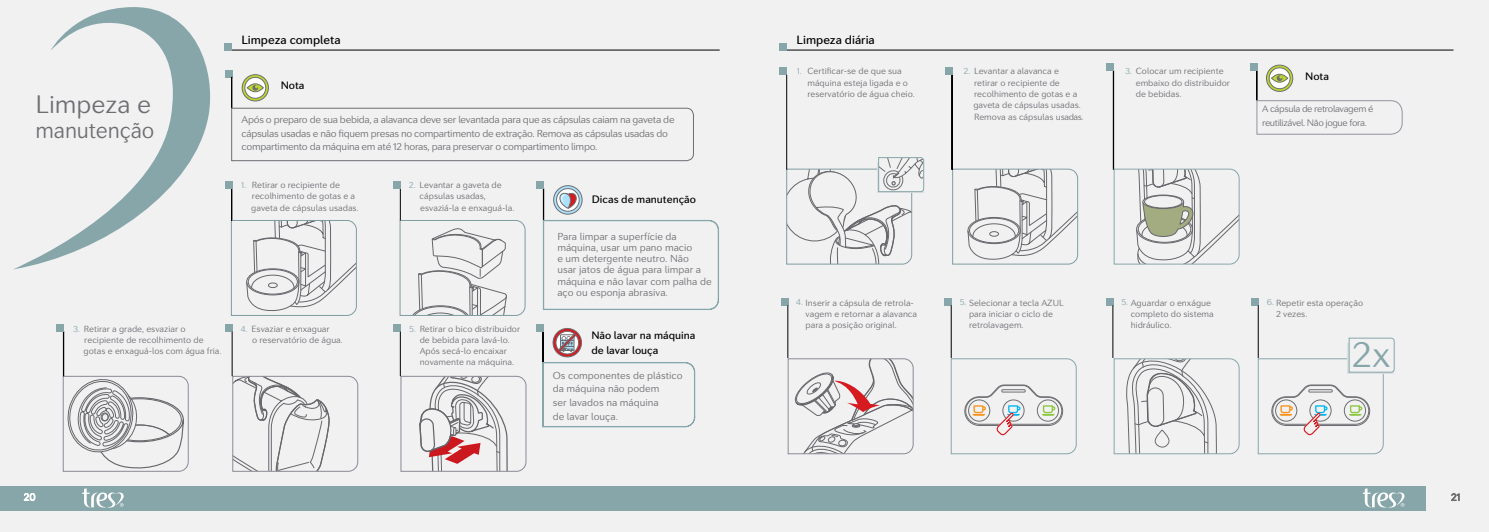
<style>
.page{position:relative;width:1489px;height:532px;background:#fff}
.page>*{position:absolute;margin:0;border:0;box-sizing:border-box;transform-origin:0 0}
.t1{font:300 35.88px "Seconda Soft";color:#87a6aa}
.t2{font:300 25px "Seconda Soft";color:#6d6e71}
.t3{font:300 22.5px "Seconda Soft";letter-spacing:-.01em;color:#6d6e71;scale:.95 1}
.t4{font:500 11.88px "Seconda Soft";color:#000}
.t5{font:500 10.62px/15px "Seconda Soft";color:#000}
.t6{font:300 10px/13.8px "Seconda Soft";letter-spacing:-.03em;color:#6d6e71}
.t7{font:300 10px/11.2px "Seconda Soft";color:#6d6e71}
.t8{font:300 10px "Seconda Soft";color:#fff}
.t9{font:300 9.38px/13.8px "Seconda Soft";letter-spacing:-.04em;color:#6d6e71}
.t10{font:300 8.75px/11.2px "Seconda Soft";color:#6d6e71}
.s1{color:#87a6aa}
</style>
<div class="page">
<div style="left:0;top:0;width:1488px;height:531px;background:#f1f1f2"></div>
<svg style="left:1451px;top:493px;width:9px;height:8px"></svg>
<div style="left:744px;top:485px;width:682px;height:25px;background:#87a6aa"></div>
<svg style="left:1363px;top:488px;width:41px;height:19px"></svg>
<hr style="left:780px;top:50px;width:673px;height:1px;background:#000">
<div style="left:780px;top:43px;width:7px;height:7px;background:#87a6aa"></div>
<div style="left:951px;top:75px;width:1px;height:95px;border:1px solid #000"></div>
<div style="left:945px;top:68px;width:7px;height:7px;background:#87a6aa"></div>
<div style="left:780px;top:68px;width:7px;height:7px;background:#87a6aa"></div>
<hr style="left:786px;top:75px;width:1px;height:94px;background:#000">
<div style="left:1113px;top:71px;width:1px;height:99px;border:1px solid #000"></div>
<div style="left:1106px;top:64px;width:7px;height:7px;background:#87a6aa"></div>
<div style="left:781px;top:298px;width:7px;height:7px;background:#87a6aa"></div>
<div style="left:1106px;top:298px;width:7px;height:7px;background:#87a6aa"></div>
<div style="left:944px;top:298px;width:7px;height:7px;background:#87a6aa"></div>
<div style="left:1251px;top:298px;width:7px;height:7px;background:#87a6aa"></div>
<hr style="left:787px;top:305px;width:1px;height:53px;background:#000">
<hr style="left:1112px;top:305px;width:1px;height:53px;background:#000">
<hr style="left:950px;top:305px;width:1px;height:53px;background:#000">
<hr style="left:1257px;top:305px;width:1px;height:53px;background:#000">
<div style="left:1256px;top:69px;width:1px;height:31px;border:1px solid #000"></div>
<svg style="left:1266px;top:65px;width:26px;height:26px"></svg>
<div style="left:1266px;top:65px;width:26px;height:26px;border:1px solid #6d6e71;border-radius:50%"></div>
<svg style="left:1268px;top:68px;width:21px;height:21px"></svg>
<div style="left:1268px;top:68px;width:22px;height:21px;border:1px solid #6d6e71;border-radius:50%"></div>
<svg style="left:1271px;top:74px;width:16px;height:8px"></svg>
<div style="left:1271px;top:74px;width:16px;height:8px;border:1px solid #6d6e71;border-radius:50%"></div>
<svg style="left:1276px;top:75px;width:6px;height:6px"></svg>
<div style="left:1249px;top:64px;width:7px;height:7px;background:#87a6aa"></div>
<svg style="left:1256px;top:100px;width:146px;height:35px"></svg>
<svg style="left:786px;top:157px;width:137px;height:107px"></svg>
<svg style="left:787px;top:358px;width:126px;height:96px"></svg>
<svg style="left:952px;top:168px;width:126px;height:96px"></svg>
<svg style="left:1113px;top:168px;width:126px;height:96px"></svg>
<svg style="left:1113px;top:358px;width:126px;height:96px"></svg>
<svg style="left:950px;top:358px;width:126px;height:96px"></svg>
<svg style="left:1257px;top:338px;width:137px;height:116px"></svg>
<svg style="left:232px;top:375px;width:126px;height:97px"></svg>
<svg style="left:400px;top:375px;width:126px;height:96px"></svg>
<svg style="left:63px;top:375px;width:126px;height:96px"></svg>
<div style="left:63px;top:331px;width:1px;height:45px;border:1px solid #000"></div>
<hr style="left:400px;top:188px;width:1px;height:32px;background:#000">
<div style="left:0;top:485px;width:744px;height:25px;background:#87a6aa"></div>
<hr style="left:225px;top:50px;width:494px;height:1px;background:#000">
<div style="left:225px;top:43px;width:7px;height:7px;background:#87a6aa"></div>
<svg style="left:82px;top:488px;width:42px;height:19px"></svg>
<div style="left:225px;top:70px;width:7px;height:7px;background:#87a6aa"></div>
<div style="left:231px;top:77px;width:1px;height:31px;border:1px solid #000"></div>
<svg style="left:242px;top:75px;width:26px;height:26px"></svg>
<div style="left:242px;top:74px;width:26px;height:27px;border:1px solid #6d6e71;border-radius:50%"></div>
<svg style="left:245px;top:77px;width:21px;height:21px"></svg>
<div style="left:245px;top:77px;width:21px;height:21px;border:1px solid #6d6e71;border-radius:50%"></div>
<svg style="left:247px;top:84px;width:16px;height:8px"></svg>
<div style="left:247px;top:84px;width:16px;height:8px;border:1px solid #6d6e71;border-radius:50%"></div>
<svg style="left:252px;top:85px;width:6px;height:6px"></svg>
<svg style="left:231px;top:107px;width:463px;height:54px"></svg>
<div style="left:543px;top:189px;width:1px;height:31px;border:1px solid #000"></div>
<hr style="left:543px;top:331px;width:1px;height:31px;background:#000">
<div style="left:542px;top:331px;width:1px;height:31px;border:1px solid #000"></div>
<svg style="left:543px;top:220px;width:175px;height:90px"></svg>
<svg style="left:542px;top:362px;width:153px;height:65px"></svg>
<svg style="left:553px;top:186px;width:29px;height:28px"></svg>
<div style="left:553px;top:185px;width:29px;height:29px;border:1px solid #6d6e71;border-radius:50%"></div>
<div style="left:556px;top:188px;width:23px;height:23px;border:1px solid #6d6e71;border-radius:50%"></div>
<svg style="left:555px;top:189px;width:25px;height:20px"></svg>
<svg style="left:553px;top:328px;width:28px;height:29px"></svg>
<div style="left:553px;top:328px;width:28px;height:29px;border:1px solid #6d6e71;border-radius:50%"></div>
<div style="left:555px;top:331px;width:23px;height:23px;border:1px solid #6d6e71;border-radius:50%"></div>
<svg style="left:557px;top:332px;width:20px;height:21px"></svg>
<div style="left:231px;top:188px;width:1px;height:32px;border:1px solid #000"></div>
<div style="left:393px;top:181px;width:7px;height:7px;background:#87a6aa"></div>
<div style="left:225px;top:324px;width:7px;height:7px;background:#87a6aa"></div>
<div style="left:393px;top:324px;width:7px;height:7px;background:#87a6aa"></div>
<hr style="left:232px;top:331px;width:1px;height:45px;background:#000">
<hr style="left:400px;top:331px;width:1px;height:45px;background:#000">
<div style="left:225px;top:181px;width:7px;height:7px;background:#87a6aa"></div>
<div style="left:57px;top:324px;width:7px;height:7px;background:#87a6aa"></div>
<div style="left:536px;top:324px;width:7px;height:7px;background:#87a6aa"></div>
<div style="left:537px;top:182px;width:7px;height:7px;background:#87a6aa"></div>
<svg style="left:14px;top:7px;width:197px;height:262px"></svg>
<svg style="left:231px;top:220px;width:126px;height:96px"></svg>
<svg style="left:399px;top:220px;width:126px;height:96px"></svg>
<svg style="left:24px;top:493px;width:12px;height:8px"></svg>
<h2 class="t2" style="left:36px;top:89px;width:117px">Limpeza e</h2>
<h3 class="t3" style="left:36px;top:116px;width:126px">manutenção</h3>
<p class="t10" style="left:84px;top:323px;width:139px;text-indent:-10px"><span class="s1">3.</span> Retirar a grade, esvaziar o recipiente de recolhimento de gotas e enxaguá-los com água fria.</p>
<h3 class="t4" style="left:241px;top:33px;width:101px">Limpeza completa</h3>
<p class="t5" style="left:281px;top:78px;width:25px">Nota</p>
<p class="t6" style="left:241px;top:112px;width:434px">Após o preparo de sua bebida, a alavanca deve ser levantada para que as cápsulas caiam na gaveta de cápsulas usadas e não fiquem presas no compartimento de extração. Remova as cápsulas usadas do compartimento da máquina em até 12 horas, para preservar o compartimento limpo.</p>
<p class="t10" style="left:251px;top:179px;width:109px;text-indent:-10px"><span class="s1">1.</span> Retirar o recipiente de recolhimento de gotas e a gaveta de cápsulas usadas.</p>
<p class="t10" style="left:419px;top:179px;width:96px;text-indent:-11px"><span class="s1">2.</span> Levantar a gaveta de cápsulas usadas, esvaziá-la e enxaguá-la.</p>
<p class="t10" style="left:252px;top:323px;width:92px;text-indent:-11px"><span class="s1">4.</span> Esvaziar e enxaguar<br>o reservatório de água.</p>
<p class="t10" style="left:409px;top:323px;width:113px;text-align:center"><span class="s1">5.</span> Retirar o bico distribuidor de bebida para lavá-lo.<br>Após secá-lo encaixar novamente na máquina.</p>
<p class="t5" style="left:592px;top:191px;width:106px">Dicas de manutenção</p>
<p class="t7" style="left:557px;top:230px;width:156px">Para limpar a superfície da máquina, usar um pano macio<br>e um detergente neutro. Não<br>usar jatos de água para limpar a máquina e não lavar com palha de aço ou esponja abrasiva.</p>
<p class="t5" style="left:591px;top:328px;width:105px">Não lavar na máquina de lavar louça</p>
<p class="t7" style="left:553px;top:368px;width:131px;line-height:13.8px">Os componentes de plástico da máquina não podem<br>ser lavados na máquina<br>de lavar louça.</p>
<p class="t8" style="left:24px;top:490px;width:13px">20</p>
<h3 class="t4" style="left:796px;top:33px;width:80px">Limpeza diária</h3>
<p class="t10" style="left:807px;top:66px;width:109px;text-indent:-11px"><span class="s1">1.</span> Certificar-se de que sua máquina esteja ligada e o reservatório de água cheio.</p>
<p class="t10" style="left:973px;top:66px;width:112px;text-indent:-10px"><span class="s1">2.</span> Levantar a alavanca e retirar o recipiente de recolhimento de gotas e a gaveta de cápsulas usadas.<br>Remova as cápsulas usadas.</p>
<p class="t10" style="left:1135px;top:66px;width:96px;text-indent:-11px"><span class="s1">3.</span> Colocar um recipiente embaixo do distribuidor de bebidas.</p>
<p class="t5" style="left:1304px;top:69px;width:25px">Nota</p>
<p class="t9" style="left:1261px;top:102px;width:113px">A cápsula de retrolavagem é reutilizável. Não jogue fora.</p>
<p class="t10" style="left:796px;top:297px;width:119px"><span class="s1">4.</span> Inserir a cápsula de retrola-</p>
<p class="t10" style="left:959px;top:297px;width:106px"><span class="s1">5.</span> Selecionar a tecla AZUL</p>
<p class="t10" style="left:1121px;top:297px;width:91px"><span class="s1">5.</span> Aguardar o enxágue</p>
<p class="t10" style="left:1266px;top:297px;width:98px"><span class="s1">6.</span> Repetir esta operação</p>
<p class="t10" style="left:805px;top:308px;width:113px">vagem e retornar a alavanca para a posição original.</p>
<p class="t10" style="left:1130px;top:308px;width:85px">completo do sistema hidráulico.</p>
<p class="t10" style="left:968px;top:308px;width:85px">para iniciar o ciclo de retrolavagem.</p>
<p class="t10" style="left:1275px;top:308px;width:33px">2 vezes.</p>
<h1 class="t1" style="left:1351px;top:332px;width:40px">2x</h1>
</div>
